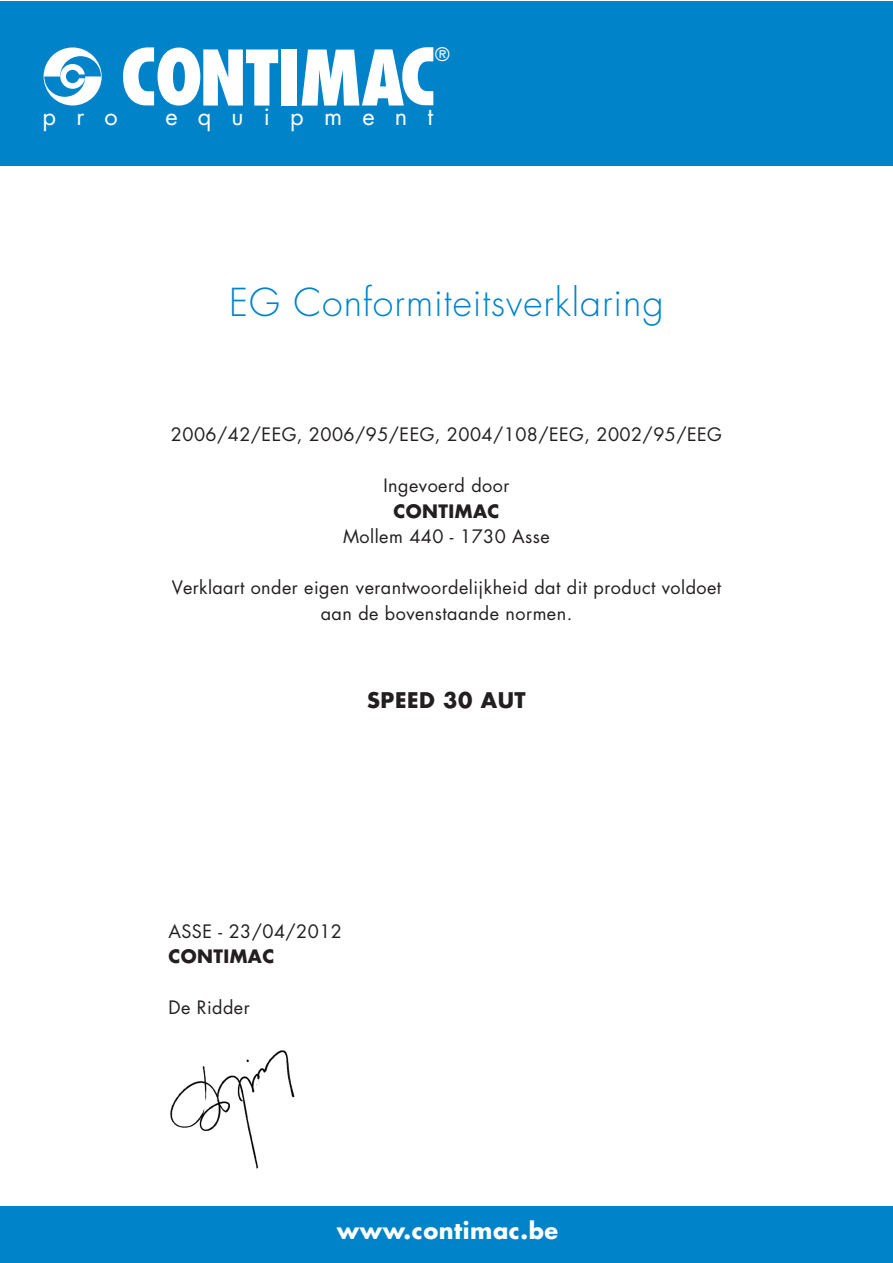
<style>
.page{position:relative;width:893px;height:1263px;background:#fff}
.page>*{position:absolute;margin:0;border:0;box-sizing:border-box;transform-origin:0 0}
.t1{font:300 37.5px "Futura";letter-spacing:.025em;color:#0083c9}
.t2{font:23.55px "Futura";letter-spacing:.855em;color:#fff}
.t3{font:700 22.5px "Futura";letter-spacing:.025em;color:#fff}
.t4{font:700 21px "Futura";letter-spacing:.025em;color:#231f20}
.t5{font:18.15px "Futura";color:#fff}
.t6{font:18px/25.5px "Futura";letter-spacing:.025em;color:#231f20;text-align:center}
.s1{font-weight:700}
</style>
<div class="page">
<div style="left:1px;top:1px;width:892px;height:165px;background:#0083c9"></div>
<div style="left:281px;top:49px;width:15px;height:57px;background:#fff"></div>
<svg style="left:302px;top:47px;width:131px;height:59px"></svg>
<svg style="left:123px;top:47px;width:155px;height:59px"></svg>
<svg style="left:44px;top:47px;width:58px;height:58px"></svg>
<div style="left:1px;top:1206px;width:892px;height:57px;background:#0083c9"></div>
<img style="left:170px;top:1050px;width:124px;height:119px">
<p class="t5" style="left:435px;top:42px;width:16px">®</p>
<p class="t2" style="left:43px;top:101px;width:77px">pro</p>
<p class="t2" style="left:165px;top:101px;width:269px">equipment</p>
<p class="t1" style="left:229px;top:279px;width:436px">EG Conformiteitsverklaring</p>
<p class="t6" style="left:171px;top:421px;width:552px">2006/42/EEG, 2006/95/EEG, 2004/108/EEG, 2002/95/EEG</p>
<p class="t6" style="left:343px;top:472px;width:208px">Ingevoerd door<br><span class="s1">CONTIMAC<br></span>Mollem 440 - 1730 Asse</p>
<p class="t6" style="left:172px;top:574px;width:551px">Verklaart onder eigen verantwoordelijkheid dat dit product voldoet aan de bovenstaande normen.</p>
<p class="t4" style="left:367px;top:686px;width:160px">SPEED 30 AUT</p>
<p class="t6" style="left:168px;top:918px;width:175px;text-align:left">ASSE - 23/04/2012<br><span class="s1">CONTIMAC</span></p>
<p class="t6" style="left:168px;top:995px;width:83px">De Ridder</p>
<p class="t3" style="left:337px;top:1214px;width:223px">www.contimac.be</p>
</div>
